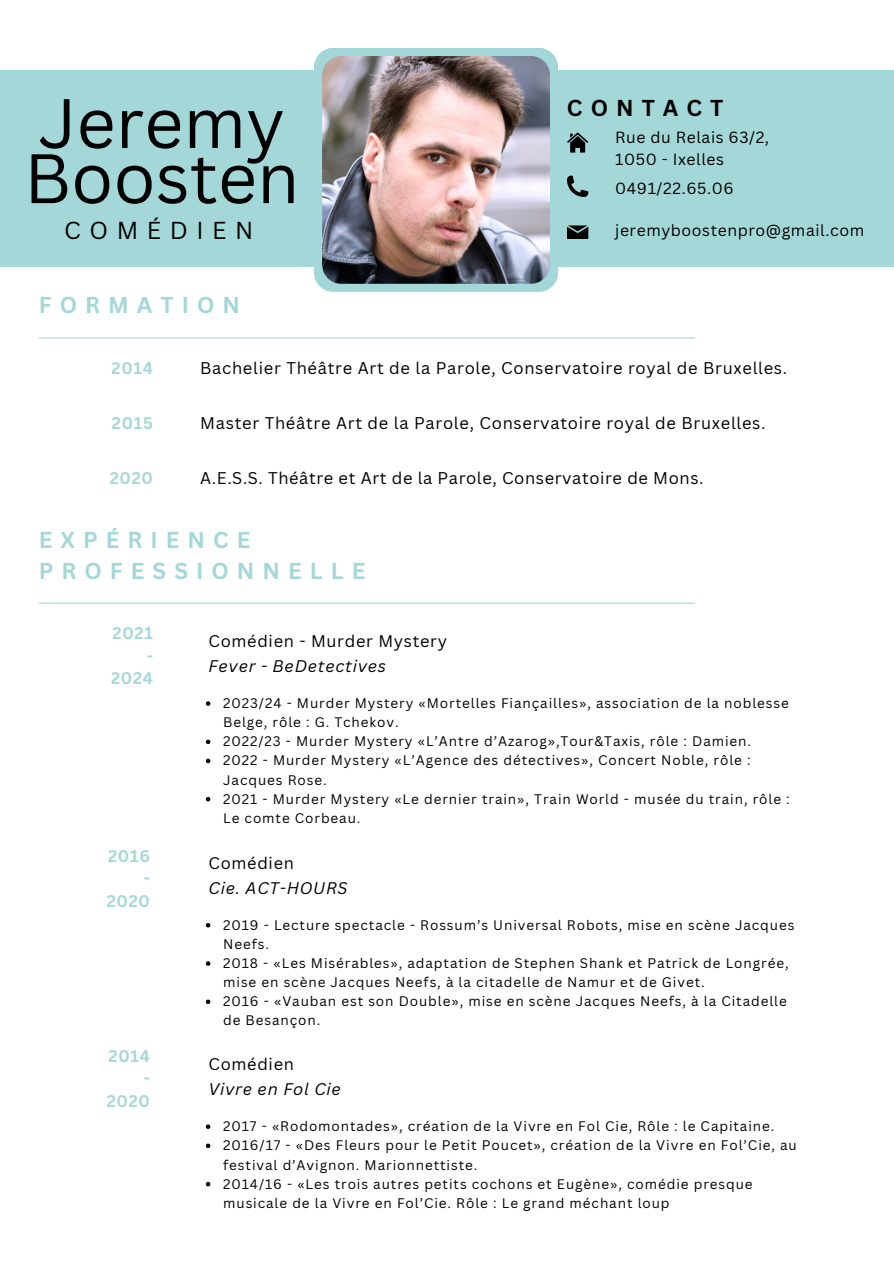
<style>
.page{position:relative;width:894px;height:1264px;background:#fff}
.page>*{position:absolute;margin:0;border:0;box-sizing:border-box;transform-origin:0 0}
.t1{font:68.4px/55.2px "Canva Sans";color:#000}
.t2{font:23.85px "Canva Sans";letter-spacing:.36em;color:#000}
.t3{font:700 22.35px/30.3px "Canva Sans";letter-spacing:.36em;color:#a4d7d8}
.t4{font:700 22.35px "Canva Sans";letter-spacing:.36em;color:#000}
.t5{font:16.5px "Canva Sans";letter-spacing:.045em;color:#000}
.t6{font:italic 16.35px "Canva Sans";letter-spacing:.045em;color:#000}
.t7{font:700 16.35px/22.5px "Canva Sans";letter-spacing:.045em;color:#a4d7d8;text-align:right}
.t8{font:16.35px "Canva Sans";letter-spacing:.045em;color:#000}
.t9{font:15.75px/21.3px "Canva Sans";letter-spacing:.035em;color:#000}
.t10{font:13.5px/19.2px "Canva Sans";letter-spacing:.065em;color:#000}
</style>
<div class="page">
<svg style="left:314px;top:48px;width:243px;height:244px;background:#a9d9da"></svg>
<div style="left:0;top:70px;width:893px;height:197px;background:#a4d7d8"></div>
<svg style="left:567px;top:132px;width:21px;height:21px"></svg>
<svg style="left:567px;top:176px;width:21px;height:21px"></svg>
<svg style="left:567px;top:225px;width:21px;height:14px"></svg>
<hr style="left:39px;top:337px;width:656px;height:1px;background:#a4d7d8">
<hr style="left:39px;top:602px;width:656px;height:1px;background:#a4d7d8">
<img style="left:322px;top:56px;width:228px;height:228px;border-radius:19px">
<svg style="left:206px;top:701px;width:4px;height:4px"></svg>
<svg style="left:206px;top:739px;width:4px;height:5px"></svg>
<svg style="left:206px;top:758px;width:4px;height:5px"></svg>
<svg style="left:206px;top:797px;width:4px;height:4px"></svg>
<svg style="left:206px;top:923px;width:4px;height:4px"></svg>
<svg style="left:206px;top:961px;width:4px;height:4px"></svg>
<svg style="left:206px;top:999px;width:4px;height:5px"></svg>
<svg style="left:206px;top:1124px;width:4px;height:4px"></svg>
<svg style="left:206px;top:1143px;width:4px;height:5px"></svg>
<svg style="left:206px;top:1181px;width:4px;height:5px"></svg>
<p class="t1" style="left:24px;top:94px;width:277px">Jeremy<br>Boosten</p>
<h1 class="t2" style="left:64px;top:214px;width:191px">COMÉDIEN</h1>
<h5 class="t3" style="left:39px;top:289px;width:203px">FORMATION</h5>
<h2 class="t4" style="left:566px;top:92px;width:158px">CONTACT</h2>
<p class="t9" style="left:615px;top:127px;width:155px">Rue du Relais 63/2,<br>1050 - Ixelles</p>
<h5 class="t9" style="left:615px;top:177px;width:120px">0491/22.65.06</h5>
<p class="t9" style="left:615px;top:219px;width:250px">jeremyboostenpro@gmail.com</p>
<p class="t7" style="left:111px;top:356px;width:43px">2014</p>
<h5 class="t7" style="left:112px;top:411px;width:43px">2015</h5>
<h2 class="t7" style="left:110px;top:467px;width:45px">2020</h2>
<h4 class="t5" style="left:200px;top:356px;width:588px">Bachelier Théâtre Art de la Parole, Conservatoire royal de Bruxelles.</h4>
<h4 class="t5" style="left:200px;top:411px;width:566px">Master Théâtre Art de la Parole, Conservatoire royal de Bruxelles.</h4>
<h4 class="t5" style="left:200px;top:467px;width:504px">A.E.S.S. Théâtre et Art de la Parole, Conservatoire de Mons.</h4>
<h5 class="t3" style="left:39px;top:524px;width:328px">EXPÉRIENCE<br>PROFESSIONNELLE</h5>
<h5 class="t7" style="left:111px;top:621px;width:43px">2021 -<br>2024</h5>
<h5 class="t8" style="left:208px;top:629px;width:240px">Comédien - Murder Mystery</h5>
<h2 class="t6" style="left:208px;top:654px;width:179px">Fever - BeDetectives</h2>
<h4 class="t10" style="left:223px;top:693px;width:567px">2023/24 - Murder Mystery «Mortelles Fiançailles», association de la noblesse<br>Belge, rôle : G. Tchekov.</h4>
<h5 class="t10" style="left:223px;top:731px;width:529px">2022/23 - Murder Mystery «L’Antre d’Azarog»,Tour&amp;Taxis, rôle : Damien.</h5>
<h5 class="t10" style="left:223px;top:750px;width:529px">2022 - Murder Mystery «L’Agence des détectives», Concert Noble, rôle :<br>Jacques Rose.</h5>
<p class="t10" style="left:223px;top:789px;width:568px">2021 - Murder Mystery «Le dernier train», Train World - musée du train, rôle :<br>Le comte Corbeau.</p>
<p class="t8" style="left:208px;top:851px;width:87px">Comédien</p>
<p class="t6" style="left:208px;top:876px;width:140px">Cie. ACT-HOURS</p>
<p class="t7" style="left:107px;top:844px;width:45px">2016 -<br>2020</p>
<p class="t7" style="left:107px;top:1044px;width:45px">2014 -<br>2020</p>
<h4 class="t10" style="left:223px;top:914px;width:572px">2019 - Lecture spectacle - Rossum’s Universal Robots, mise en scène Jacques<br>Neefs.</h4>
<h5 class="t10" style="left:223px;top:953px;width:566px">2018 - «Les Misérables», adaptation de Stephen Shank et Patrick de Longrée, mise en scène Jacques Neefs, à la citadelle de Namur et de Givet.</h5>
<h5 class="t10" style="left:223px;top:991px;width:565px">2016 - «Vauban est son Double», mise en scène Jacques Neefs, à la Citadelle de Besançon.</h5>
<p class="t8" style="left:208px;top:1052px;width:87px">Comédien</p>
<p class="t6" style="left:208px;top:1077px;width:134px">Vivre en Fol Cie</p>
<h4 class="t10" style="left:223px;top:1116px;width:552px">2017 - «Rodomontades», création de la Vivre en Fol Cie, Rôle : le Capitaine.</h4>
<h5 class="t10" style="left:223px;top:1135px;width:575px">2016/17 - «Des Fleurs pour le Petit Poucet», création de la Vivre en Fol’Cie, au festival d’Avignon. Marionnettiste.</h5>
<h5 class="t10" style="left:223px;top:1173px;width:531px">2014/16 - «Les trois autres petits cochons et Eugène», comédie presque musicale de la Vivre en Fol’Cie. Rôle : Le grand méchant loup</h5>
</div>
